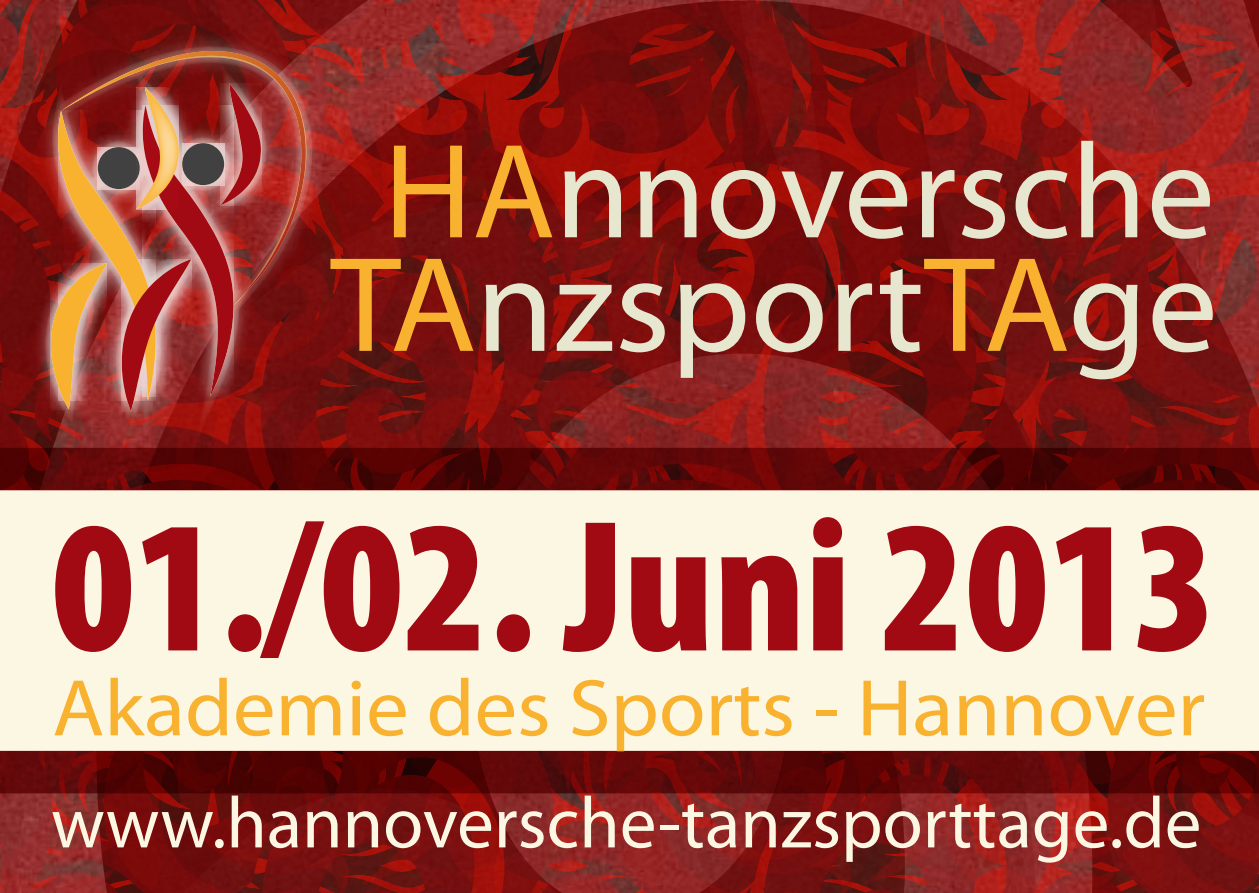
<style>
.page{position:relative;width:1259px;height:893px;background:#fff}
.page>*{position:absolute;margin:0;border:0;box-sizing:border-box;transform-origin:0 0}
.t1{font:900 condensed 189.3px "Myriad Pro";color:#a20a13}
.t2{font:136.5px "Myriad Pro";color:#e7e7d0}
.t3{font:135.9px "Myriad Pro";color:#e7e7d0}
.t4{font:81px "Myriad Pro";color:#f9b230;scale:1.05 1}
.t5{font:72.9px "Myriad Pro";color:#fbf7e3}
.s1{color:#f9b230}
</style>
<div class="page">
<img style="left:0;top:0;width:1259px;height:893px">
<svg style="left:0;top:448px;width:1259px;height:345px;fill:#fbf7e3"></svg>
<svg style="left:45px;top:437px;width:267px;height:9px"></svg>
<img style="left:26px;top:26px;width:306px;height:411px">
<img style="left:51px;top:51px;width:250px;height:360px">
<h3 class="t3" style="left:383px;top:108px;width:833px"><span class="s1">HA</span>nnoversche</h3>
<h2 class="t2" style="left:330px;top:221px;width:888px"><span class="s1">TA</span>nzsport<span class="s1">TA</span>ge</h2>
<h1 class="t1" style="left:51px;top:466px;width:1167px">01./02. Juni 2013</h1>
<p class="t4" style="left:52px;top:658px;width:1099px">Akademie des Sports - Hannover</p>
<p class="t5" style="left:51px;top:778px;width:1151px">www.hannoversche-tanzsporttage.de</p>
</div>
